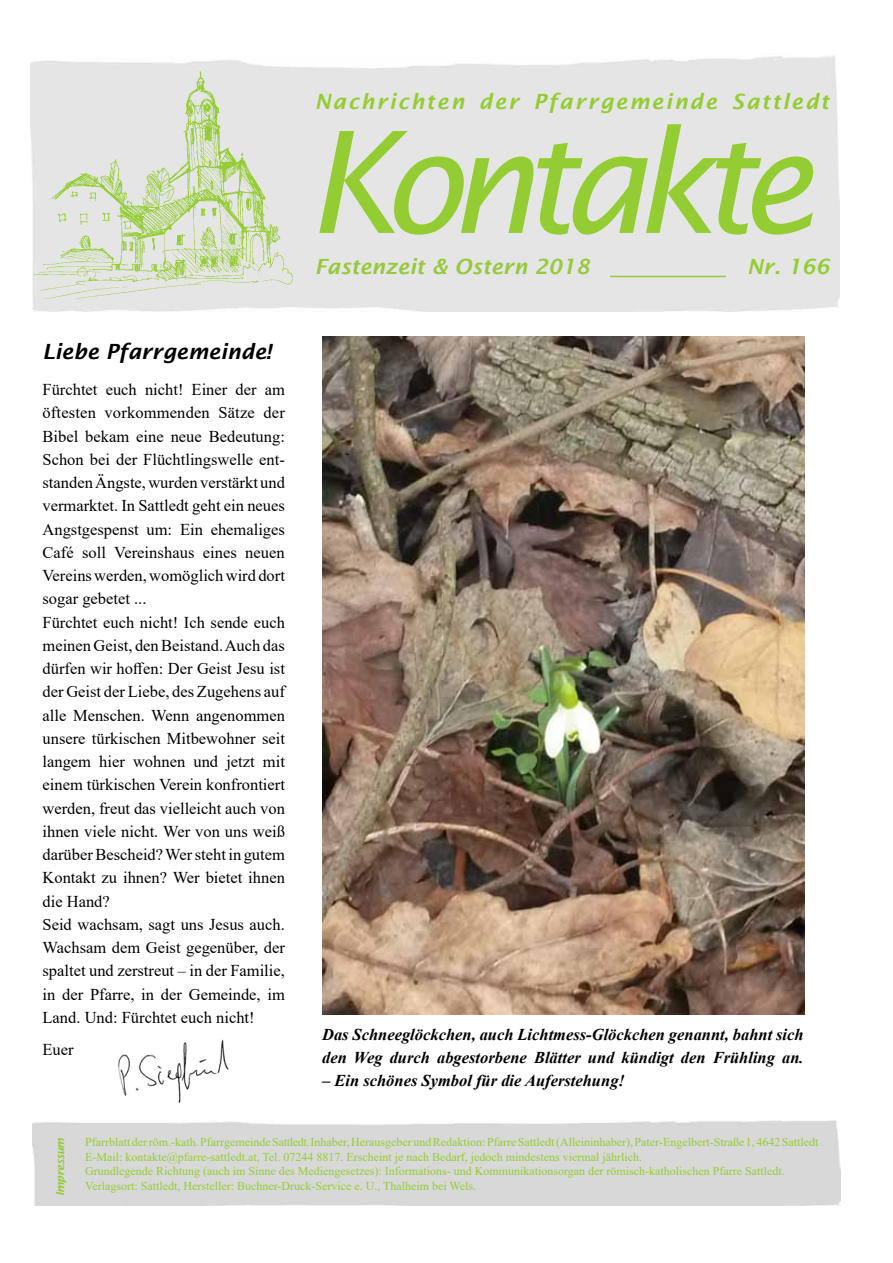
<style>
.page{position:relative;width:893px;height:1263px;background:#fff}
.page>*{position:absolute;margin:0;border:0;box-sizing:border-box;transform-origin:0 0}
.t1{font:italic 141px "Lucida Sans";letter-spacing:-.1em;color:#94cd33}
.t2{font:italic 600 21px "Lucida Sans";letter-spacing:.09em;color:#94cd33}
.t3{font:italic 600 21px "Lucida Sans";color:#97c93d}
.t4{font:italic 600 21px "Lucida Sans";color:#000}
.t5{font:16.5px/23.2px "Times New Roman";color:#000}
.t6{font:italic 700 16.5px/23.2px "Times New Roman";color:#000}
.t7{font:12px/14.4px "Times New Roman";color:#94cd33}
.t8{font:italic 600 11.25px "Lucida Sans";color:#94cd33}
</style>
<div class="page">
<img style="left:34px;top:70px;width:258px;height:229px">
<hr style="left:610px;top:276px;width:116px;height:1px;background:#97c93d">
<img style="left:118px;top:1039px;width:111px;height:64px">
<img style="left:322px;top:337px;width:482px;height:677px">
<p class="t2" style="left:315px;top:89px;width:516px">Nachrichten der Pfarrgemeinde Sattledt</p>
<p class="t4" style="left:43px;top:339px;width:230px">Liebe Pfarrgemeinde!</p>
<p class="t5" style="left:43px;top:377px;width:244px">Fürchtet euch nicht! Einer der am öftesten vorkommenden Sätze der Bibel bekam eine neue Bedeutung:<br>Schon bei der Flüchtlingswelle ent&shy;standen Ängste, wurden verstärkt und vermarktet. In Sattledt geht ein neues Angstgespenst um: Ein ehemaliges Café soll Vereinshaus eines neuen Vereins werden, womöglich wird dort sogar gebetet ...<br>Fürchtet euch nicht! Ich sende euch meinen Geist, den Beistand. Auch das dürfen wir hoffen: Der Geist Jesu ist der Geist der Liebe, des Zugehens auf alle Menschen. Wenn angenommen unsere türkischen Mitbewohner seit langem hier wohnen und jetzt mit einem türkischen Verein konfrontiert werden, freut das vielleicht auch von ihnen viele nicht. Wer von uns weiß darüber Bescheid? Wer steht in gutem Kontakt zu ihnen? Wer bietet ihnen die Hand?<br>Seid wachsam, sagt uns Jesus auch.<br>Wachsam dem Geist gegenüber, der spaltet und zerstreut – in der Familie, in der Pfarre, in der Gemeinde, im Land. Und: Fürchtet euch nicht!</p>
<p class="t5" style="left:43px;top:1037px;width:33px">Euer</p>
<h1 class="t1" style="left:306px;top:102px;width:509px">Kontakte</h1>
<p class="t3" style="left:315px;top:255px;width:277px">Fastenzeit &amp; Ostern 2018</p>
<p class="t2" style="left:747px;top:255px;width:84px">Nr. 166</p>
<p class="t6" style="left:322px;top:1022px;width:483px">Das Schneeglöckchen, auch Lichtmess-Glöckchen genannt, bahnt sich den Weg durch abgestorbene Blätter und kündigt den Frühling an.</p>
<p class="t6" style="left:322px;top:1068px;width:304px">– Ein schönes Symbol für die Auferstehung!</p>
<p class="t8" style="left:54px;top:1196px;width:60px;rotate:-90deg">Impressum</p>
<p class="t7" style="left:85px;top:1135px;width:735px">Pfarrblatt der röm.-kath. Pfarrgemeinde Sattledt. Inhaber, Herausgeber und Redaktion: Pfarre Sattledt (Alleininhaber), Pater-Engelbert-Straße 1, 4642 Sattledt E-Mail: kontakte@pfarre-sattledt.at, Tel. 07244 8817. Erscheint je nach Bedarf, jedoch mindestens viermal jährlich.<br>Grundlegende Richtung (auch im Sinne des Mediengesetzes): Informations- und Kommunikationsorgan der römisch-katholischen Pfarre Sattledt.<br>Verlagsort: Sattledt, Hersteller: Buchner-Druck-Service e. U., Thalheim bei Wels.</p>
</div>
